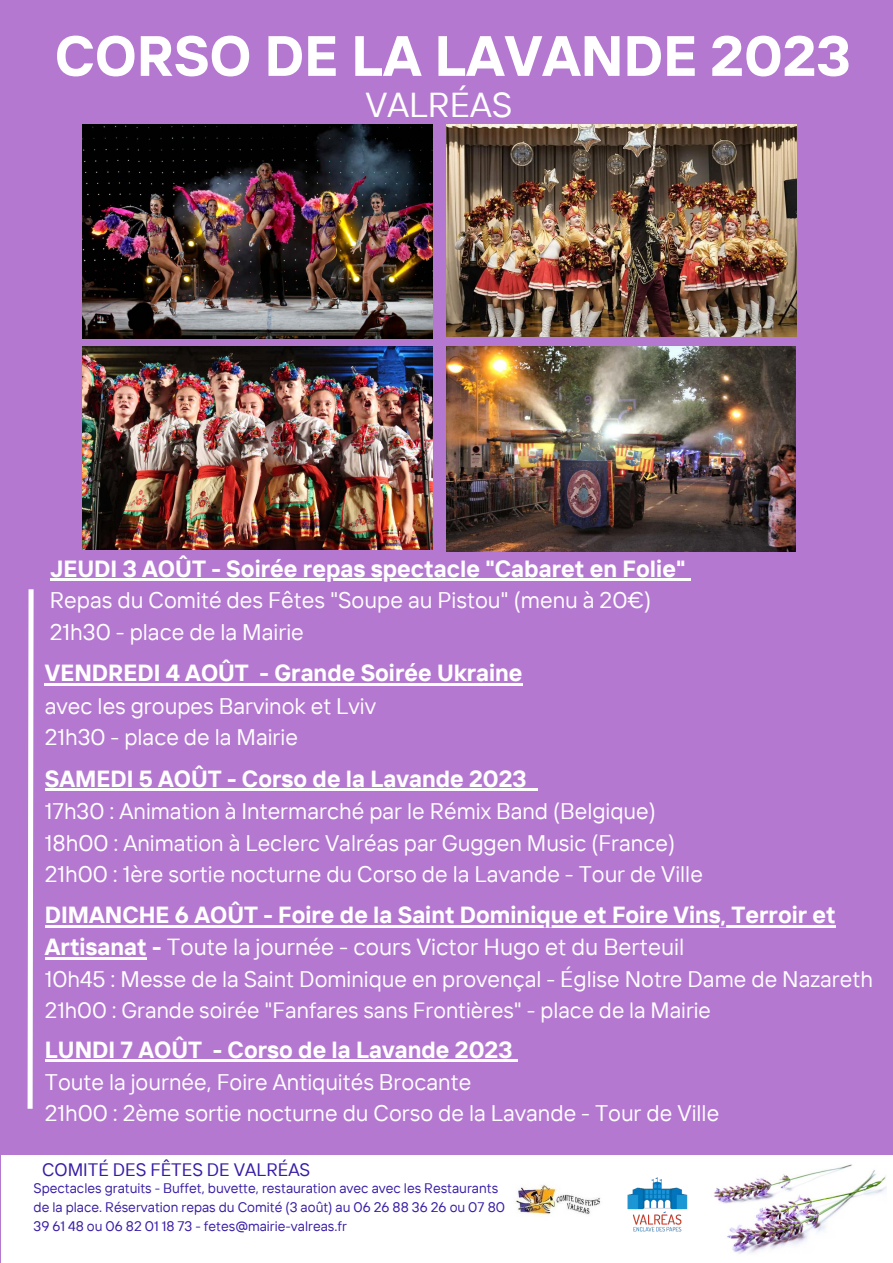
<style>
.page{position:relative;width:893px;height:1263px;background:#b578d1}
.page>*{position:absolute;margin:0;border:0;box-sizing:border-box;transform-origin:0 0}
.t1{font:700 56.78px "TT Interphases";color:#fff}
.t2{font:34.58px "TT Interphases";color:#fff}
.t3{font:700 23.33px "TT Interphases";color:#fff}
.t4{font:700 23.25px/32.1px "TT Interphases";color:#fff}
.t5{font:22.58px/31.5px "TT Interphases";color:#fff}
.t6{font:22.5px/31.5px "TT Interphases";color:#fff}
.t7{font:22.12px "TT Interphases";color:#fff}
.t8{font:18px "TT Interphases";color:#381ba6}
.t9{font:13.8px/19.3px "TT Interphases";color:#381ba6}
.s1{font-weight:400}
</style>
<div class="page">
<svg style="left:27px;top:589px;width:7px;height:520px"></svg>
<img style="left:83px;top:125px;width:350px;height:213px">
<img style="left:446px;top:125px;width:350px;height:212px">
<img style="left:83px;top:346px;width:350px;height:204px">
<img style="left:446px;top:346px;width:350px;height:205px">
<div style="left:1px;top:1156px;width:892px;height:107px;background:#fff"></div>
<img style="left:627px;top:1177px;width:61px;height:55px">
<img style="left:515px;top:1184px;width:86px;height:33px">
<img style="left:714px;top:1164px;width:172px;height:92px">
<hr style="left:45px;top:683px;width:204px;height:2px;background:#fff">
<svg style="left:249px;top:683px;width:11px;height:2px"></svg>
<hr style="left:260px;top:683px;width:262px;height:2px;background:#fff">
<hr style="left:50px;top:578px;width:635px;height:3px;background:#fff">
<svg style="left:685px;top:578px;width:6px;height:3px"></svg>
<hr style="left:45px;top:789px;width:482px;height:2px;background:#fff">
<svg style="left:527px;top:789px;width:10px;height:2px"></svg>
<hr style="left:45px;top:925px;width:790px;height:2px;background:#fff">
<hr style="left:45px;top:957px;width:102px;height:2px;background:#fff">
<hr style="left:45px;top:1059px;width:157px;height:3px;background:#fff">
<svg style="left:202px;top:1059px;width:11px;height:3px"></svg>
<hr style="left:213px;top:1059px;width:299px;height:3px;background:#fff">
<svg style="left:512px;top:1059px;width:6px;height:3px"></svg>
<h1 class="t1" style="left:55px;top:19px;width:797px">CORSO DE LA LAVANDE 2023</h1>
<h2 class="t2" style="left:365px;top:83px;width:148px">VALRÉAS</h2>
<p class="t3" style="left:50px;top:553px;width:637px">JEUDI 3 AOÛT - Soirée repas spectacle "Cabaret en Folie"</p>
<p class="t5" style="left:50px;top:584px;width:603px">Repas du Comité des Fêtes "Soupe au Pistou" (menu à 20€)<br>21h30 - place de la Mairie</p>
<p class="t4" style="left:45px;top:657px;width:479px">VENDREDI 4 AOÛT - Grande Soirée Ukraine</p>
<p class="t6" style="left:45px;top:689px;width:333px">avec les groupes Barvinok et Lviv<br>21h30 - place de la Mairie</p>
<p class="t4" style="left:45px;top:762px;width:483px">SAMEDI 5 AOÛT - Corso de la Lavande 2023</p>
<p class="t6" style="left:45px;top:795px;width:659px">17h30 : Animation à Intermarché par le Rémix Band (Belgique)<br>18h00 : Animation à Leclerc Valréas par Guggen Music (France)<br>21h00 : 1ère sortie nocturne du Corso de la Lavande - Tour de Ville</p>
<p class="t4" style="left:45px;top:898px;width:792px">DIMANCHE 6 AOÛT - Foire de la Saint Dominique et Foire Vins, Terroir et<br>Artisanat - <span class="s1">Toute la journée - cours Victor Hugo et du Berteuil</span></p>
<p class="t6" style="left:45px;top:963px;width:829px">10h45 : Messe de la Saint Dominique en provençal - Église Notre Dame de Nazareth</p>
<p class="t7" style="left:45px;top:996px;width:667px">21h00 : Grande soirée "Fanfares sans Frontières" - place de la Mairie</p>
<p class="t4" style="left:45px;top:1033px;width:469px">LUNDI 7 AOÛT - Corso de la Lavande 2023</p>
<p class="t6" style="left:45px;top:1066px;width:676px">Toute la journée, Foire Antiquités Brocante<br>21h00 : 2ème sortie nocturne du Corso de la Lavande - Tour de Ville</p>
<p class="t8" style="left:42px;top:1158px;width:269px">COMITÉ DES FÊTES DE VALRÉAS</p>
<p class="t9" style="left:34px;top:1178px;width:473px">Spectacles gratuits - Buffet, buvette, restauration avec avec les Restaurants de la place. Réservation repas du Comité (3 août) au 06 26 88 36 26 ou 07 80<br>39 61 48 ou 06 82 01 18 73 - fetes@mairie-valreas.fr</p>
</div>
